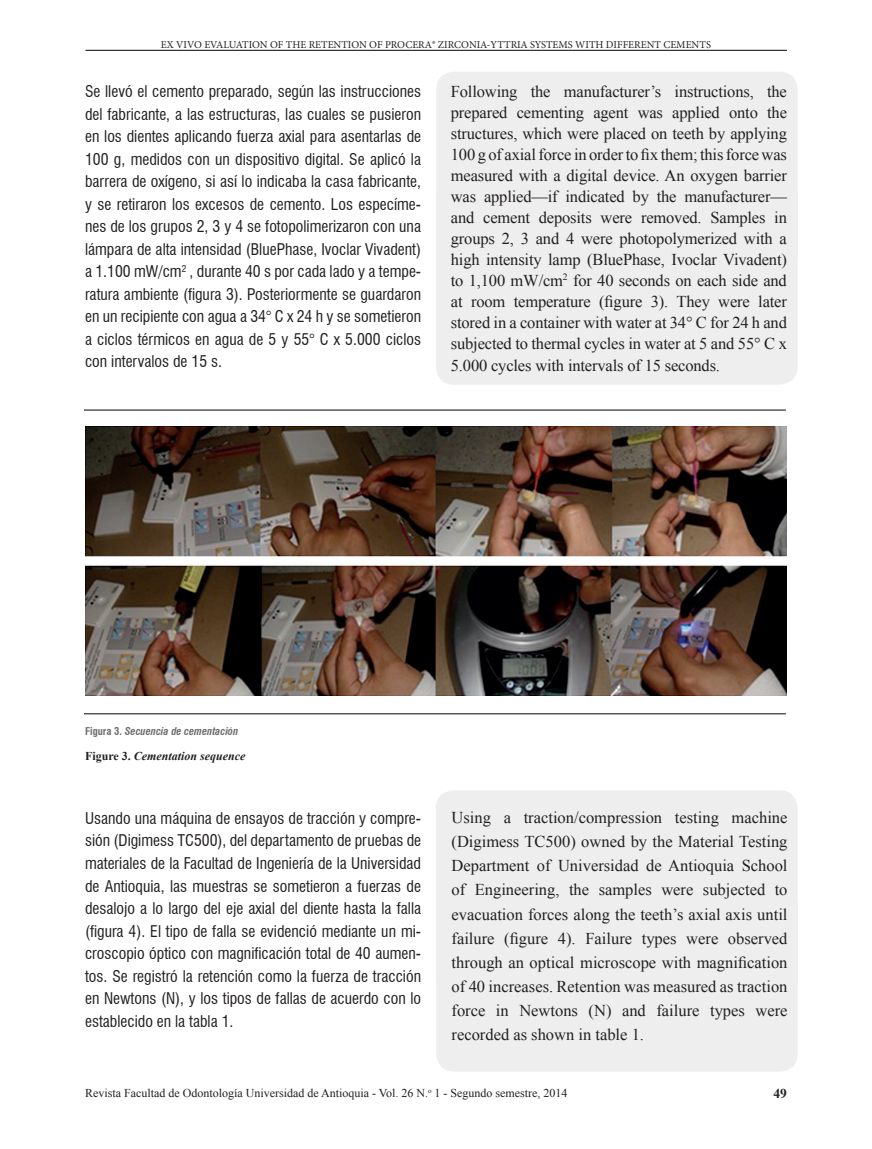
<style>
.page{position:relative;width:872px;height:1149px;background:#fff}
.page>*{position:absolute;margin:0;border:0;box-sizing:border-box;transform-origin:0 0}
.t1{font:16.5px/21px "Times New Roman";letter-spacing:-.01em;color:#231f20;text-align:justify}
.t2{font:condensed 15.75px/22.5px "Swiss 721 BT";color:#231f20;text-align:justify}
.t3{font:700 13.5px "Times New Roman";color:#231f20}
.t4{font:12px "Times New Roman";color:#231f20}
.t5{font:italic 700 12px "Times New Roman";color:#231f20}
.t6{font:10.5px "Minion Pro";color:#231f20}
.t7{font:italic 700 condensed 10.5px "Swiss 721 BT";color:#6c6d70}
.s1{font-style:normal}
</style>
<div class="page">
<hr style="left:85px;top:50px;width:702px;height:1px;background:#231f20">
<div style="left:436px;top:72px;width:361px;height:999px;background:#eeeeef;border-radius:18px"></div>
<div style="left:424px;top:260px;width:392px;height:640px;background:#fff"></div>
<div style="left:436px;top:182px;width:361px;height:202px;background:#eeeeef;border-radius:18px"></div>
<div style="left:436px;top:790px;width:361px;height:202px;background:#eeeeef;border-radius:18px"></div>
<hr style="left:84px;top:713px;width:702px;height:1px;background:#231f20">
<hr style="left:84px;top:409px;width:702px;height:1px;background:#231f20">
<img style="left:85px;top:426px;width:702px;height:269px">
<p class="t6" style="left:161px;top:37px;width:551px">EX VIVO EVALUATION OF THE RETENTION OF PROCERA® ZIRCONIA-YTTRIA SYSTEMS WITH DIFFERENT CEMENTS</p>
<p class="t2" style="left:85px;top:80px;width:337px">Se llevó el cemento preparado, según las instrucciones del fabricante, a las estructuras, las cuales se pusieron en los dientes aplicando fuerza axial para asentarlas de 100 g, medidos con un dispositivo digital. Se aplicó la barrera de oxígeno, si así lo indicaba la casa fabricante, y se retiraron los excesos de cemento. Los especíme&shy;nes de los grupos 2, 3 y 4 se fotopolimerizaron con una lámpara de alta intensidad (BluePhase, Ivoclar Vivadent) a 1.100 mW/cm<sup>2</sup> , durante 40 s por cada lado y a tempe&shy;ratura ambiente (figura 3). Posteriormente se guardaron en un recipiente con agua a 34° C x 24 h y se sometieron a ciclos térmicos en agua de 5 y 55° C x 5.000 ciclos con intervalos de 15 s.</p>
<p class="t1" style="left:451px;top:80px;width:337px">Following the manufacturer’s instructions, the prepared cementing agent was applied onto the structures, which were placed on teeth by applying 100 g of axial force in order to fix them; this force was measured with a digital device. An oxygen barrier was applied—if indicated by the manufacturer— and cement deposits were removed. Samples in groups 2, 3 and 4 were photopolymerized with a high intensity lamp (BluePhase, Ivoclar Vivadent) to 1,100 mW/cm<sup>2</sup> for 40 seconds on each side and at room temperature (figure 3). They were later stored in a container with water at 34° C for 24 h and subjected to thermal cycles in water at 5 and 55° C x</p>
<p class="t1" style="left:451px;top:355px;width:271px">5.000 cycles with intervals of 15 seconds.</p>
<p class="t7" style="left:85px;top:724px;width:155px"><span class="s1">Figura 3.</span> Secuencia de cementación</p>
<p class="t5" style="left:85px;top:747px;width:162px"><span class="s1">Figure 3.</span> Cementation sequence</p>
<p class="t2" style="left:85px;top:806px;width:337px">Usando una máquina de ensayos de tracción y compre&shy;sión (Digimess TC500), del departamento de pruebas de materiales de la Facultad de Ingeniería de la Universidad de Antioquia, las muestras se sometieron a fuerzas de desalojo a lo largo del eje axial del diente hasta la falla (figura 4). El tipo de falla se evidenció mediante un mi&shy;croscopio óptico con magnificación total de 40 aumen&shy;tos. Se registró la retención como la fuerza de tracción en Newtons (N), y los tipos de fallas de acuerdo con lo establecido en la tabla 1.</p>
<p class="t1" style="left:451px;top:805px;width:337px;line-height:24px">Using a traction/compression testing machine (Digimess TC500) owned by the Material Testing Department of Universidad de Antioquia School of Engineering, the samples were subjected to evacuation forces along the teeth’s axial axis until failure (figure 4). Failure types were observed through an optical microscope with magnification of 40 increases. Retention was measured as traction force in Newtons (N) and failure types were recorded as shown in table 1.</p>
<p class="t4" style="left:85px;top:1084px;width:484px">Revista Facultad de Odontología Universidad de Antioquia - Vol. 26 N.<sup>o</sup> 1 - Segundo semestre, 2014</p>
<p class="t3" style="left:773px;top:1083px;width:15px">49</p>
</div>
